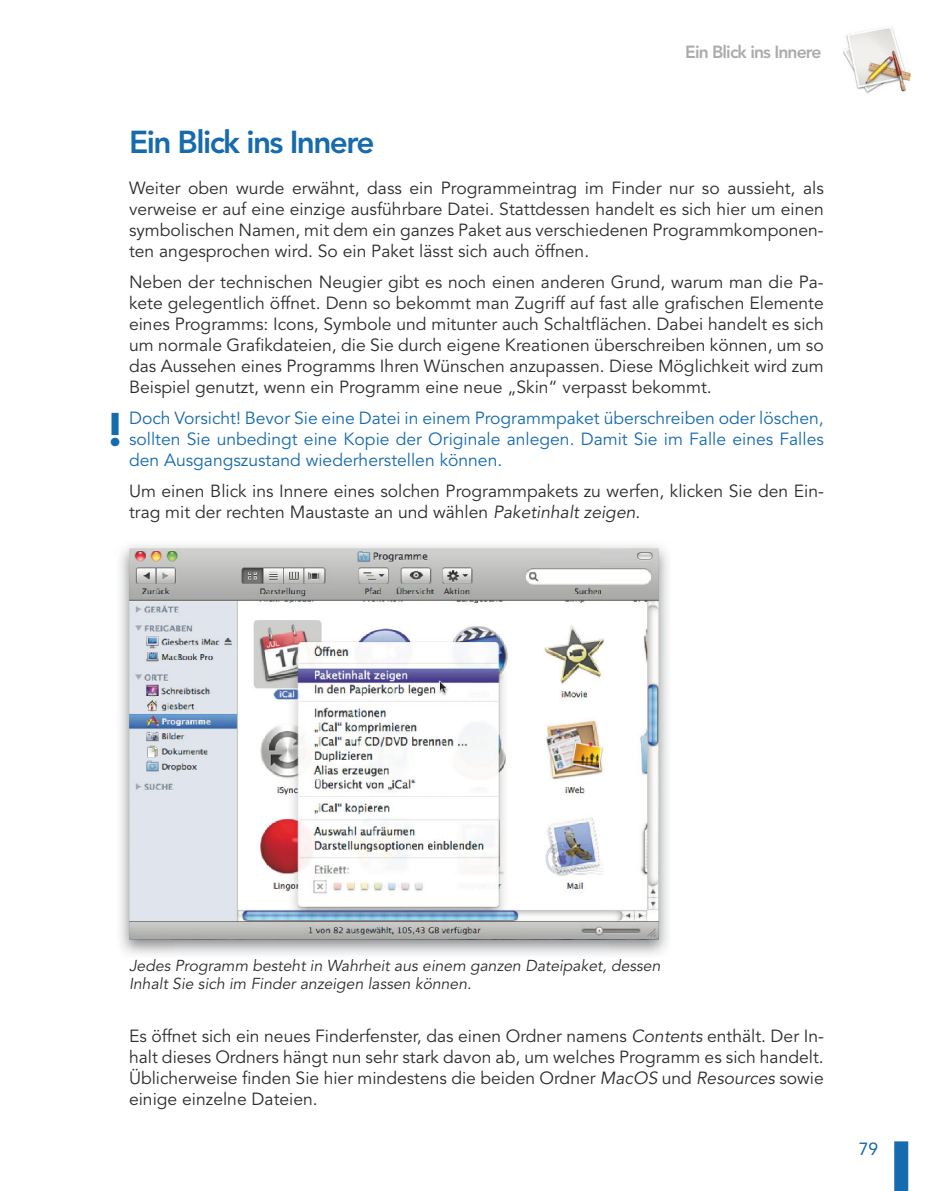
<style>
.page{position:relative;width:943px;height:1191px;background:#fff}
.page>*{position:absolute;margin:0;border:0;box-sizing:border-box;transform-origin:0 0}
.t1{font:900 46.73px "Avenir";color:#166bae}
.t2{font:800 31.5px "Avenir";letter-spacing:-.05em;color:#166bae}
.t3{font:17.5px/21px "Avenir";color:#2d2c2e;text-align:justify}
.t4{font:17.5px/21px "Avenir";color:#166bae;text-align:justify}
.t5{font:800 17.5px "Avenir";letter-spacing:-.05em;color:#aaacaa}
.t6{font:17.5px "Avenir";color:#166bae}
.t7{font:italic 15.75px/18.9px "Avenir";color:#2d2c2e}
.s1{font-style:italic}
</style>
<div class="page">
<div style="left:894px;top:1141px;width:14px;height:50px;background:#166bae"></div>
<img style="left:843px;top:26px;width:67px;height:67px">
<img style="left:119px;top:545px;width:549px;height:53px">
<img style="left:609px;top:598px;width:59px;height:357px">
<img style="left:175px;top:939px;width:434px;height:18px">
<img style="left:129px;top:548px;width:529px;height:391px">
<p class="t5" style="left:685px;top:42px;width:138px">Ein Blick ins Innere</p>
<h1 class="t1" style="left:105px;top:401px;width:22px">!</h1>
<h2 class="t2" style="left:129px;top:123px;width:247px">Ein Blick ins Innere</h2>
<p class="t3" style="left:129px;top:178px;width:696px">Weiter oben wurde erwähnt, dass ein Programmeintrag im Finder nur so aussieht, als verweise er auf eine einzige ausführbare Datei. Stattdessen handelt es sich hier um einen symbolischen Namen, mit dem ein ganzes Paket aus verschiedenen Programmkomponen&shy;ten angesprochen wird. So ein Paket lässt sich auch öffnen.</p>
<p class="t3" style="left:129px;top:272px;width:696px">Neben der technischen Neugier gibt es noch einen anderen Grund, warum man die Pa&shy;kete gelegentlich öffnet. Denn so bekommt man Zugriff auf fast alle grafischen Elemente eines Programms: Icons, Symbole und mitunter auch Schaltflächen. Dabei handelt es sich um normale Grafikdateien, die Sie durch eigene Kreationen überschreiben können, um so das Aussehen eines Programms Ihren Wünschen anzupassen. Diese Möglichkeit wird zum Beispiel genutzt, wenn ein Programm eine neue „Skin“ verpasst bekommt.</p>
<p class="t4" style="left:129px;top:408px;width:696px">Doch Vorsicht! Bevor Sie eine Datei in einem Programmpaket überschreiben oder löschen, sollten Sie unbedingt eine Kopie der Originale anlegen. Damit Sie im Falle eines Falles den Ausgangszustand wiederherstellen können.</p>
<p class="t3" style="left:129px;top:480px;width:696px">Um einen Blick ins Innere eines solchen Programmpakets zu werfen, klicken Sie den Ein&shy;trag mit der rechten Maustaste an und wählen <span class="s1">Paketinhalt zeigen</span>.</p>
<p class="t7" style="left:129px;top:956px;width:533px">Jedes Programm besteht in Wahrheit aus einem ganzen Dateipaket, dessen<br>Inhalt Sie sich im Finder anzeigen lassen können.</p>
<p class="t3" style="left:129px;top:1026px;width:696px">Es öffnet sich ein neues Finderfenster, das einen Ordner namens <span class="s1">Contents</span> enthält. Der In&shy;halt dieses Ordners hängt nun sehr stark davon ab, um welches Programm es sich handelt.<br>Üblicherweise finden Sie hier mindestens die beiden Ordner <span class="s1">MacOS</span> und <span class="s1">Resources</span> sowie einige einzelne Dateien.</p>
<p class="t6" style="left:858px;top:1138px;width:21px">79</p>
</div>
